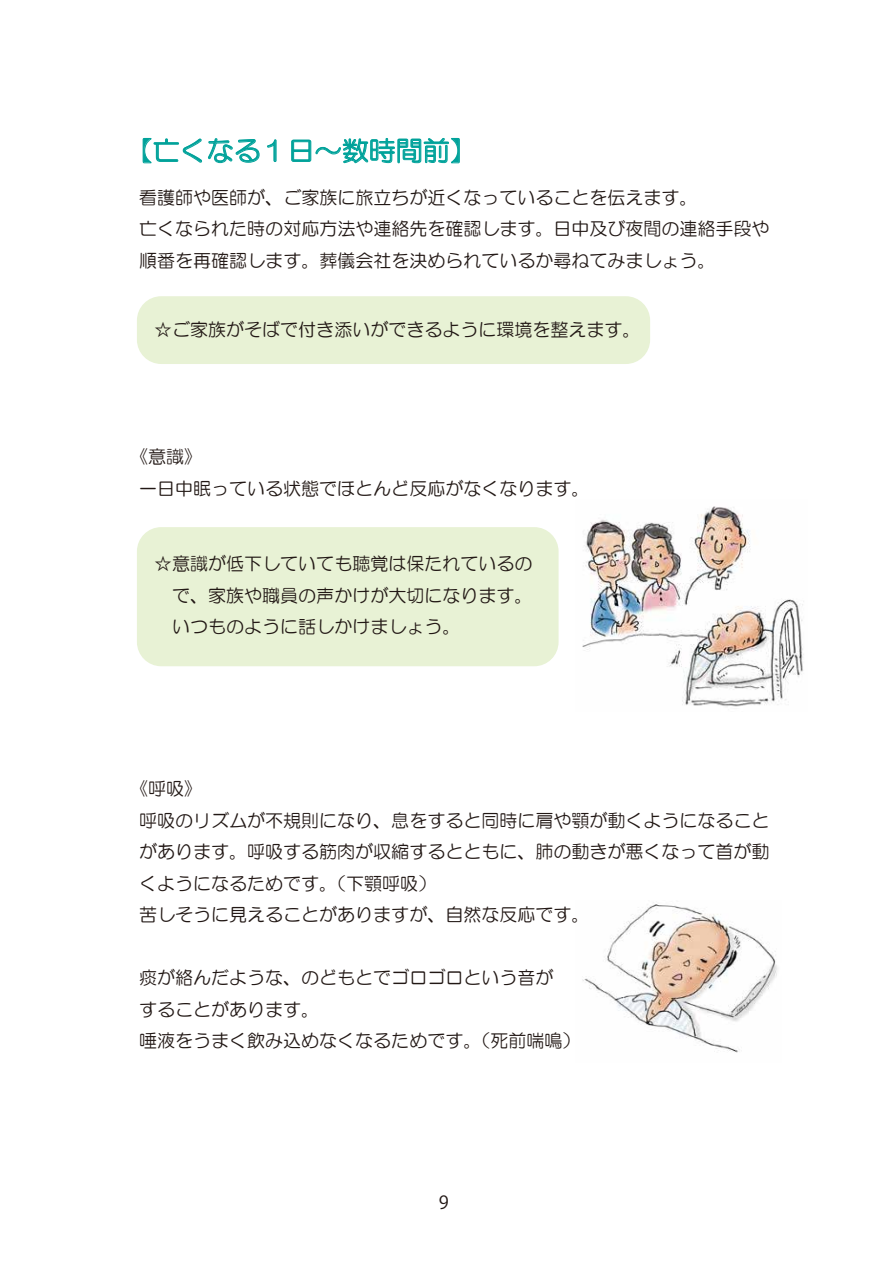
<style>
.page{position:relative;width:893px;height:1263px;background:#fff}
.page>*{position:absolute;margin:0;border:0;box-sizing:border-box;transform-origin:0 0}
.t1{font:27px "HG Maru Gothic MPRO";color:#00a29a}
.t2{font:18px/31.5px "HG Maru Gothic MPRO";color:#221815}
.t3{font:18px "Koz Go Pr 6 N";color:#221815}
</style>
<div class="page">
<img style="left:582px;top:902px;width:196px;height:151px">
<div style="left:137px;top:527px;width:422px;height:139px;background:#e8f2d5;border-radius:24px"></div>
<div style="left:137px;top:296px;width:513px;height:68px;background:#e8f2d5;border-radius:24px"></div>
<svg style="left:143px;top:138px;width:59px;height:25px"></svg>
<svg style="left:208px;top:138px;width:51px;height:25px"></svg>
<svg style="left:267px;top:140px;width:9px;height:22px"></svg>
<svg style="left:291px;top:138px;width:169px;height:25px"></svg>
<img style="left:582px;top:506px;width:222px;height:201px">
<h1 class="t1" style="left:126px;top:137px;width:352px">【亡くなる１日～数時間前】</h1>
<p class="t2" style="left:139px;top:181px;width:632px">看護師や医師が、ご家族に旅立ちが近くなっていることを伝えます。<br>亡くなられた時の対応方法や連絡先を確認します。日中及び夜間の連絡手段や順番を再確認します。葬儀会社を決められているか尋ねてみましょう。</p>
<p class="t2" style="left:154px;top:314px;width:488px">☆ご家族がそばで付き添いができるように環境を整えます。</p>
<p class="t2" style="left:139px;top:441px;width:451px;text-indent:-9px">《意識》<br>一日中眠っている状態でほとんど反応がなくなります。</p>
<p class="t2" style="left:154px;top:548px;width:380px;text-align:justify">☆意識が低下していても聴覚は保たれているの　で、家族や職員の声かけが大切になります。　いつものように話しかけましょう。</p>
<p class="t2" style="left:139px;top:773px;width:632px;text-indent:-9px">《呼吸》<br>呼吸のリズムが不規則になり、息をすると同時に肩や顎が動くようになることがあります。呼吸する筋肉が収縮するとともに、肺の動きが悪くなって首が動くようになるためです。（下顎呼吸）<br>苦しそうに見えることがありますが、自然な反応です。</p>
<p class="t2" style="left:139px;top:962px;width:451px">痰が絡んだような、のどもとでゴロゴロという音が<br>することがあります。<br>唾液をうまく飲み込めなくなるためです。（死前喘鳴）　</p>
<p class="t3" style="left:439px;top:1192px;width:11px">9</p>
</div>
